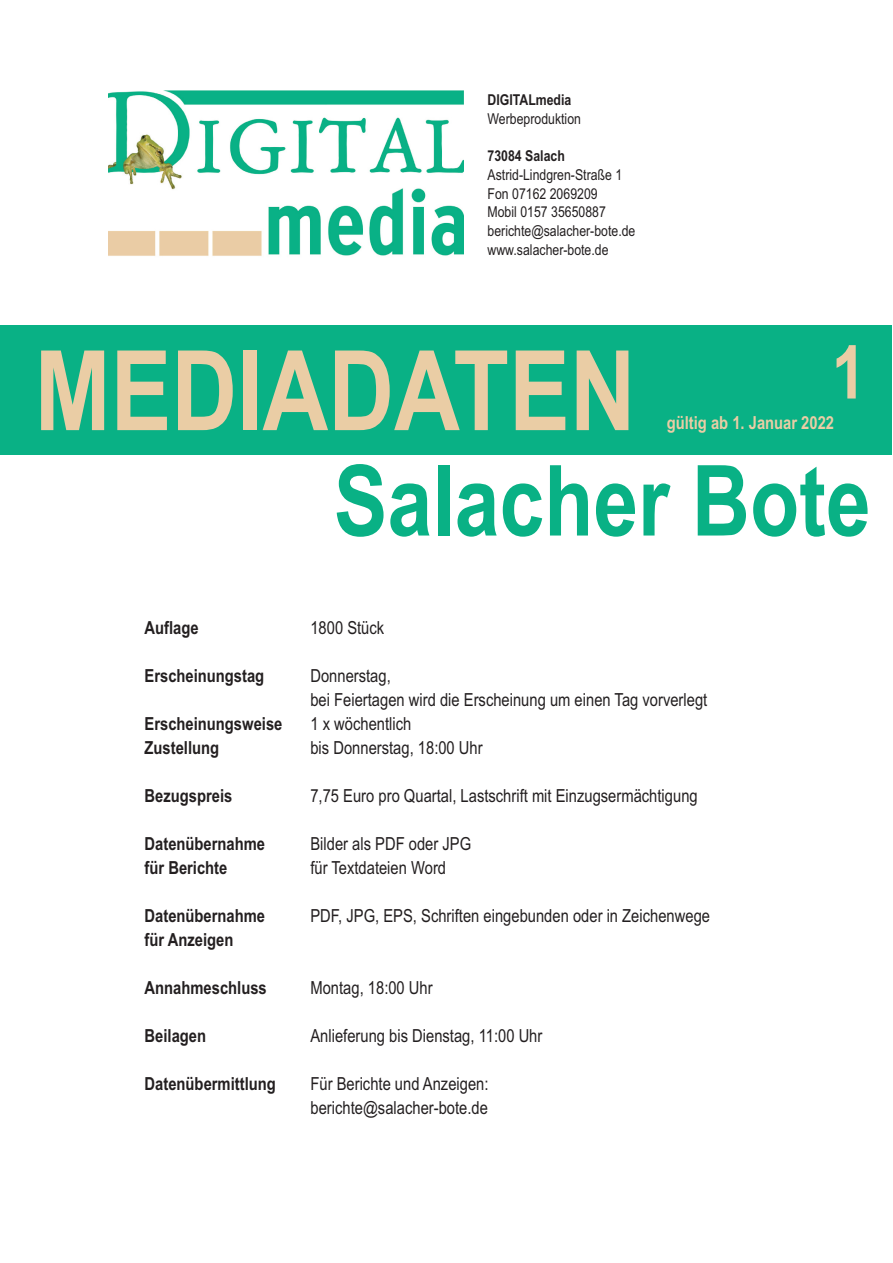
<style>
.page{position:relative;width:893px;height:1263px;background:#fff}
.page>*{position:absolute;margin:0;border:0;box-sizing:border-box;transform-origin:0 0}
.t1{font:700 111.15px "Arial Narrow";color:#eacda5}
.t2{font:700 98.25px "Arial Narrow";color:#09b185}
.t3{font:700 74.25px "Arial Narrow";color:#eacda5}
.t4{font:18px/24px "Arial Narrow";color:#231f20}
.t5{font:700 18px "Arial Narrow";color:#231f20}
.t6{font:700 18px "Arial Narrow";color:#eacda5}
.t7{font:15px/18.8px "Arial Narrow";color:#231f20}
.t8{font:700 15px "Arial Narrow";color:#231f20}
</style>
<div class="page">
<img style="left:108px;top:91px;width:355px;height:165px">
<svg style="left:171px;top:201px;width:3px;height:4px"></svg>
<div style="left:0;top:326px;width:892px;height:129px;background:#09b185"></div>
<p class="t8" style="left:488px;top:91px;width:85px">DIGITALmedia</p>
<p class="t7" style="left:488px;top:109px;width:95px">Werbeproduktion</p>
<p class="t8" style="left:488px;top:147px;width:79px">73084 Salach</p>
<p class="t7" style="left:488px;top:165px;width:149px">Astrid-Lindgren-Straße 1<br>Fon 07162 2069209<br>Mobil 0157 35650887 berichte@salacher-bote.de www.salacher-bote.de</p>
<h3 class="t3" style="left:832px;top:329px;width:35px">1</h3>
<h1 class="t1" style="left:35px;top:327px;width:602px">MEDIADATEN</h1>
<p class="t6" style="left:667px;top:412px;width:169px">gültig ab 1. Januar 2022</p>
<h2 class="t2" style="left:334px;top:444px;width:538px">Salacher Bote</h2>
<p class="t5" style="left:145px;top:617px;width:56px">Auflage</p>
<p class="t4" style="left:310px;top:616px;width:75px">1800 Stück</p>
<p class="t5" style="left:145px;top:665px;width:121px">Erscheinungstag</p>
<p class="t4" style="left:310px;top:664px;width:398px">Donnerstag,<br>bei Feiertagen wird die Erscheinung um einen Tag vorverlegt</p>
<p class="t5" style="left:145px;top:713px;width:139px">Erscheinungsweise</p>
<p class="t4" style="left:310px;top:712px;width:102px">1 x wöchentlich</p>
<p class="t5" style="left:145px;top:737px;width:76px">Zustellung</p>
<p class="t4" style="left:310px;top:736px;width:174px">bis Donnerstag, 18:00 Uhr</p>
<p class="t5" style="left:145px;top:785px;width:89px">Bezugspreis</p>
<p class="t4" style="left:310px;top:784px;width:389px">7,75 Euro pro Quartal, Lastschrift mit Einzugsermächtigung</p>
<p class="t5" style="left:145px;top:833px;width:122px">Datenübernahme</p>
<p class="t4" style="left:310px;top:832px;width:162px">Bilder als PDF oder JPG</p>
<p class="t5" style="left:145px;top:857px;width:84px">für Berichte</p>
<p class="t4" style="left:310px;top:856px;width:137px">für Textdateien Word</p>
<p class="t5" style="left:145px;top:905px;width:122px">Datenübernahme</p>
<p class="t4" style="left:310px;top:904px;width:401px">PDF, JPG, EPS, Schriften eingebunden oder in Zeichenwege</p>
<p class="t5" style="left:145px;top:929px;width:90px">für Anzeigen</p>
<p class="t5" style="left:145px;top:977px;width:124px">Annahmeschluss</p>
<p class="t4" style="left:310px;top:976px;width:124px">Montag, 18:00 Uhr</p>
<p class="t5" style="left:145px;top:1025px;width:63px">Beilagen</p>
<p class="t4" style="left:310px;top:1024px;width:233px">Anlieferung bis Dienstag, 11:00 Uhr</p>
<p class="t5" style="left:145px;top:1073px;width:133px">Datenübermittlung</p>
<p class="t4" style="left:310px;top:1072px;width:180px">Für Berichte und Anzeigen: berichte@salacher-bote.de</p>
</div>
